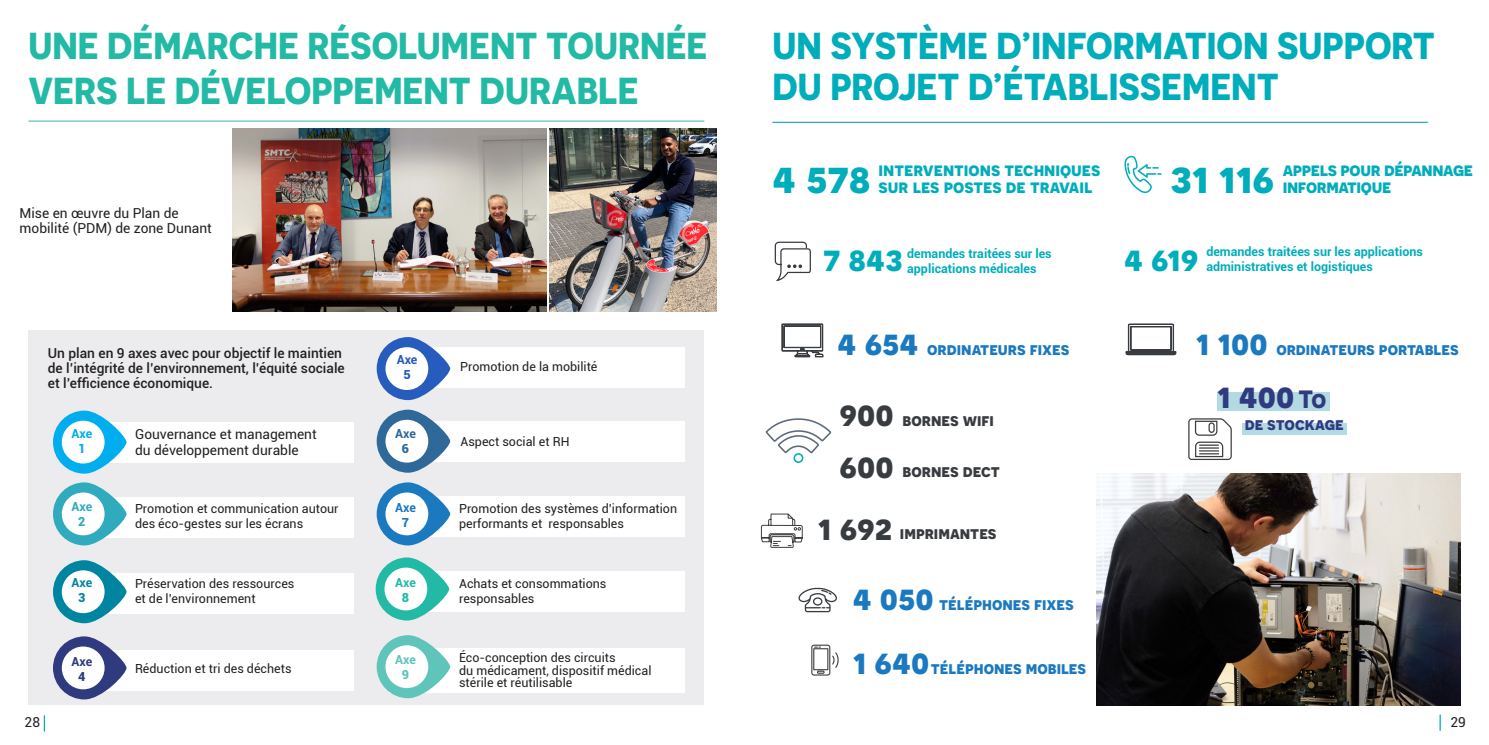
<style>
.page{position:relative;width:1489px;height:745px;background:#fff}
.page>*{position:absolute;margin:0;border:0;box-sizing:border-box;transform-origin:0 0}
.t1{font:700 45px "Novecentosans";color:#00adbb}
.t2{font:700 37.5px/45px "Novecentosans";color:#22baa5}
.t3{font:700 37.5px/41.2px "Novecentosans";color:#00adbb}
.t4{font:700 36.25px "Novecentosans";color:#1b79bf}
.t5{font:700 36.25px "Novecentosans";color:#383b3f}
.t6{font:700 36.25px "Novecentosans";color:#00adbb}
.t7{font:700 36.25px "Novecentosans";color:#303a7f}
.t8{font:700 25px "Novecentosans";color:#303a7f}
.t9{font:700 18.75px/17.5px "Novecentosans";letter-spacing:-.005em;color:#00adbb}
.t10{font:700 17.5px "Novecentosans";color:#1b79bf}
.t11{font:700 17.5px "Novecentosans";color:#383b3f}
.t12{font:700 17.5px "Novecentosans";color:#303a7f}
.t13{font:500 13.75px/15px "Roboto";color:#231f20}
.t14{font:13.75px/16.5px "Roboto";color:#231f20}
.t15{font:12.5px/15px "Roboto";color:#231f20}
.t16{font:700 12.5px/15px "Roboto";color:#00adbb}
.t17{font:700 12.5px "Roboto";color:#00aeef}
.t18{font:700 12.5px "Roboto";color:#30abbd}
.t19{font:700 12.5px "Roboto";color:#0085a1}
.t20{font:700 12.5px "Roboto";color:#303a7f}
.t21{font:700 12.5px "Roboto";color:#265cbd}
.t22{font:700 12.5px "Roboto";color:#2f6999}
.t23{font:700 12.5px "Roboto";color:#1b79bf}
.t24{font:700 12.5px "Roboto";color:#22baa5}
.t25{font:700 12.5px "Roboto";color:#5fc4b9}
.t26{font:900 12.5px "Roboto";color:#00aeef}
.t27{font:900 12.5px "Roboto";color:#30abbd}
.t28{font:900 12.5px "Roboto";color:#0085a1}
.t29{font:900 12.5px "Roboto";color:#303a7f}
.t30{font:900 12.5px "Roboto";color:#265cbd}
.t31{font:900 12.5px "Roboto";color:#2f6999}
.t32{font:900 12.5px "Roboto";color:#1b79bf}
.t33{font:900 12.5px "Roboto";color:#22baa5}
.t34{font:900 12.5px "Roboto";color:#5fc4b9}
</style>
<div class="page">
<svg style="left:1439px;top:714px;width:1px;height:16px"></svg>
<svg style="left:44px;top:715px;width:1px;height:16px"></svg>
<hr style="left:28px;top:120px;width:676px;height:2px;background:#5fc4b9">
<div style="left:1216px;top:392px;width:113px;height:19px;background:#b3dae2"></div>
<div style="left:1241px;top:423px;width:105px;height:11px;background:#b3dae2"></div>
<div style="left:28px;top:330px;width:676px;height:374px;background:#ececee"></div>
<hr style="left:772px;top:122px;width:655px;height:1px;background:#30abbd">
<svg style="left:1124px;top:156px;width:37px;height:37px"></svg>
<svg style="left:765px;top:418px;width:67px;height:36px"></svg>
<div style="left:793px;top:453px;width:10px;height:9px;border:2px solid #00adbb;border-radius:50%"></div>
<svg style="left:781px;top:323px;width:42px;height:34px"></svg>
<svg style="left:1125px;top:323px;width:51px;height:32px"></svg>
<svg style="left:774px;top:241px;width:37px;height:40px"></svg>
<svg style="left:798px;top:587px;width:39px;height:25px"></svg>
<svg style="left:811px;top:644px;width:27px;height:31px"></svg>
<div style="left:68px;top:422px;width:285px;height:41px;background:#fff"></div>
<div style="left:68px;top:497px;width:285px;height:40px;background:#fff"></div>
<div style="left:68px;top:572px;width:285px;height:41px;background:#fff"></div>
<div style="left:68px;top:650px;width:285px;height:40px;background:#fff"></div>
<div style="left:391px;top:347px;width:294px;height:40px;background:#fff"></div>
<div style="left:391px;top:420px;width:294px;height:41px;background:#fff"></div>
<div style="left:391px;top:495px;width:294px;height:41px;background:#fff"></div>
<div style="left:391px;top:570px;width:294px;height:41px;background:#fff"></div>
<div style="left:390px;top:647px;width:295px;height:45px;background:#fff"></div>
<svg style="left:1188px;top:418px;width:44px;height:42px"></svg>
<svg style="left:760px;top:513px;width:43px;height:35px"></svg>
<img style="left:1096px;top:473px;width:364px;height:232px">
<svg style="left:53px;top:410px;width:73px;height:63px;fill:#00aeef"></svg>
<div style="left:62px;top:420px;width:43px;height:43px;background:#fff;border-radius:50%"></div>
<svg style="left:53px;top:482px;width:73px;height:63px;fill:#30abbd"></svg>
<div style="left:62px;top:492px;width:43px;height:43px;background:#fff;border-radius:50%"></div>
<svg style="left:53px;top:560px;width:73px;height:63px;fill:#0085a1"></svg>
<div style="left:62px;top:570px;width:43px;height:42px;background:#fff;border-radius:50%"></div>
<svg style="left:53px;top:636px;width:73px;height:63px;fill:#303a7f"></svg>
<div style="left:62px;top:646px;width:43px;height:43px;background:#fff;border-radius:50%"></div>
<svg style="left:376px;top:337px;width:74px;height:63px;fill:#265cbd"></svg>
<div style="left:385px;top:347px;width:43px;height:43px;background:#fff;border-radius:50%"></div>
<svg style="left:376px;top:409px;width:74px;height:63px;fill:#2f6999"></svg>
<div style="left:385px;top:419px;width:43px;height:43px;background:#fff;border-radius:50%"></div>
<svg style="left:376px;top:482px;width:74px;height:63px;fill:#1b79bf"></svg>
<div style="left:385px;top:492px;width:43px;height:43px;background:#fff;border-radius:50%"></div>
<svg style="left:375px;top:557px;width:74px;height:63px;fill:#22baa5"></svg>
<div style="left:384px;top:567px;width:43px;height:43px;background:#fff;border-radius:50%"></div>
<svg style="left:376px;top:634px;width:74px;height:63px;fill:#5fc4b9"></svg>
<div style="left:385px;top:645px;width:43px;height:42px;background:#fff;border-radius:50%"></div>
<img style="left:549px;top:128px;width:167px;height:183px">
<img style="left:232px;top:128px;width:315px;height:183px">
<p class="t2" style="left:28px;top:23px;width:680px">UNE DÉMARCHE RÉSOLUMENT TOURNÉE<br>VERS LE DÉVELOPPEMENT DURABLE</p>
<p class="t14" style="left:19px;top:204px;width:194px;line-height:15px">Mise en œuvre du Plan de mobilité (PDM) de zone Dunant</p>
<p class="t13" style="left:48px;top:344px;width:298px">Un plan en 9 axes avec pour objectif le maintien de l’intégrité de l’environnement, l’équité sociale et l’efficience économique.</p>
<p class="t21" style="left:397px;top:350px;width:22px">Axe</p>
<p class="t30" style="left:403px;top:365px;width:9px">5</p>
<p class="t15" style="left:460px;top:358px;width:139px">Promotion de la mobilité</p>
<p class="t17" style="left:72px;top:425px;width:22px">Axe</p>
<p class="t26" style="left:78px;top:440px;width:9px">1</p>
<p class="t14" style="left:135px;top:424px;width:183px">Gouvernance et management du développement durable</p>
<p class="t22" style="left:395px;top:424px;width:22px">Axe</p>
<p class="t31" style="left:402px;top:439px;width:9px">6</p>
<p class="t15" style="left:460px;top:433px;width:111px">Aspect social et RH</p>
<p class="t18" style="left:72px;top:497px;width:22px">Axe</p>
<p class="t27" style="left:78px;top:512px;width:9px">2</p>
<p class="t15" style="left:135px;top:500px;width:205px">Promotion et communication autour des éco-gestes sur les écrans</p>
<p class="t23" style="left:395px;top:498px;width:22px">Axe</p>
<p class="t32" style="left:402px;top:513px;width:9px">7</p>
<p class="t15" style="left:459px;top:500px;width:219px">Promotion des systèmes d’information performants et responsables</p>
<p class="t19" style="left:72px;top:573px;width:22px">Axe</p>
<p class="t28" style="left:78px;top:588px;width:9px">3</p>
<p class="t15" style="left:135px;top:575px;width:161px">Préservation des ressources</p>
<p class="t15" style="left:135px;top:590px;width:122px">et de l’environnement</p>
<p class="t24" style="left:395px;top:573px;width:22px">Axe</p>
<p class="t33" style="left:402px;top:588px;width:9px">8</p>
<p class="t15" style="left:459px;top:575px;width:149px">Achats et consommations responsables</p>
<p class="t20" style="left:72px;top:652px;width:22px">Axe</p>
<p class="t29" style="left:78px;top:667px;width:9px">4</p>
<p class="t15" style="left:135px;top:660px;width:158px">Réduction et tri des déchets</p>
<p class="t25" style="left:395px;top:650px;width:22px">Axe</p>
<p class="t34" style="left:402px;top:665px;width:9px">9</p>
<p class="t15" style="left:459px;top:649px;width:158px">Éco-conception des circuits</p>
<p class="t15" style="left:459px;top:662px;width:194px">du médicament, dispositif médical</p>
<p class="t15" style="left:459px;top:674px;width:115px">stérile et réutilisable</p>
<p class="t3" style="left:772px;top:24px;width:664px">UN SYSTÈME D’INFORMATION SUPPORT<br>DU PROJET D’ÉTABLISSEMENT</p>
<p class="t1" style="left:772px;top:149px;width:100px">4 578</p>
<p class="t9" style="left:878px;top:160px;width:223px">interventions techniques sur les postes de travail</p>
<p class="t1" style="left:1169px;top:149px;width:106px">31 116</p>
<p class="t9" style="left:1282px;top:160px;width:192px">appels pour dépannage informatique</p>
<p class="t16" style="left:907px;top:246px;width:146px">demandes traitées sur les applications médicales</p>
<p class="t16" style="left:1206px;top:244px;width:218px">demandes traitées sur les applications administratives et logistiques</p>
<p class="t6" style="left:823px;top:236px;width:81px">7 843</p>
<p class="t6" style="left:1123px;top:236px;width:76px">4 619</p>
<p class="t4" style="left:837px;top:320px;width:82px">4 654</p>
<p class="t10" style="left:927px;top:338px;width:144px">ordinateurs fixes</p>
<p class="t5" style="left:839px;top:390px;width:56px">900</p>
<p class="t5" style="left:839px;top:442px;width:56px">600</p>
<p class="t11" style="left:902px;top:408px;width:93px">bornes wifi</p>
<p class="t11" style="left:902px;top:460px;width:99px">bornes dect</p>
<p class="t5" style="left:817px;top:504px;width:76px">1 692</p>
<p class="t11" style="left:899px;top:521px;width:98px">imprimantes</p>
<p class="t4" style="left:852px;top:574px;width:82px">4 050</p>
<p class="t10" style="left:939px;top:592px;width:136px">téléphones fixes</p>
<p class="t4" style="left:852px;top:638px;width:78px">1 640</p>
<p class="t10" style="left:930px;top:656px;width:157px">téléphones mobiles</p>
<p class="t4" style="left:1195px;top:319px;width:73px">1 100</p>
<p class="t10" style="left:1276px;top:338px;width:184px">ordinateurs portables</p>
<p class="t7" style="left:1216px;top:372px;width:79px">1 400</p>
<p class="t8" style="left:1298px;top:383px;width:29px">To</p>
<p class="t12" style="left:1244px;top:413px;width:101px">de stockage</p>
<p class="t14" style="left:25px;top:712px;width:17px">28</p>
<p class="t14" style="left:1450px;top:713px;width:17px">29</p>
</div>
